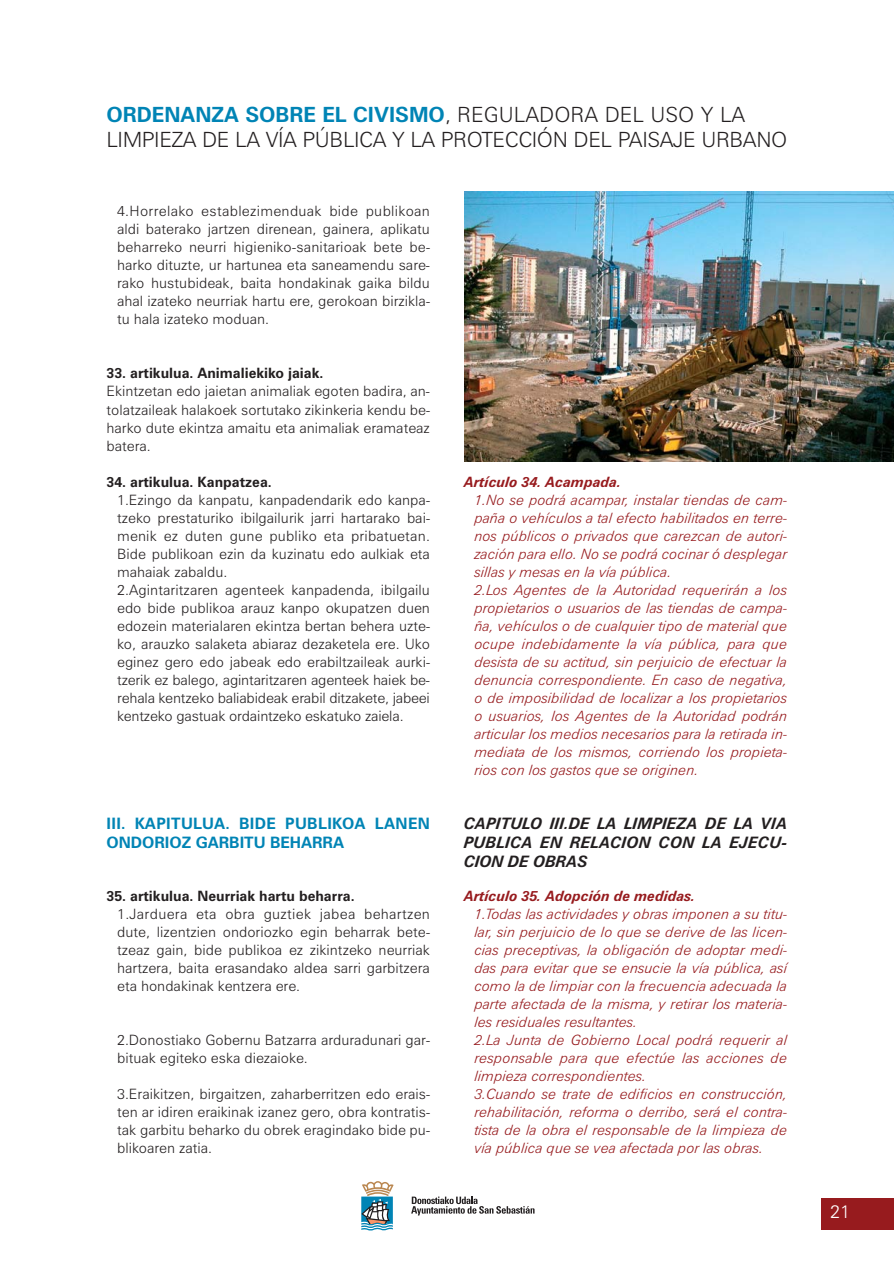
<style>
.page{position:relative;width:894px;height:1264px;background:#fff}
.page>*{position:absolute;margin:0;border:0;box-sizing:border-box;transform-origin:0 0}
.t1{font:300 21px/25.2px "Zurich BT";letter-spacing:-.02em;color:#231f20}
.t2{font:300 18px "Zurich BT";color:#fff}
.t3{font:italic 700 15.75px/18.9px "Zurich BT";letter-spacing:.015em;color:#231f20;text-align:justify}
.t4{font:700 15.75px/18.9px "Zurich BT";letter-spacing:.005em;color:#0084b5}
.t5{font:300 14.25px/18px "Zurich BT";color:#231f20;text-align:justify}
.t6{font:italic 300 14.25px/18px "Zurich BT";color:#971b1e}
.t7{font:700 14.25px "Zurich BT";color:#231f20}
.t8{font:italic 700 14.25px "Zurich BT";color:#971b1e}
.s1{font-weight:700;color:#0084b5}
</style>
<div class="page">
<img style="left:361px;top:191px;width:532px;height:1040px">
<h1 class="t1" style="left:106px;top:104px;width:682px"><span class="s1">ORDENANZA SOBRE EL CIVISMO</span>, REGULADORA DEL USO Y LA<br>LIMPIEZA DE LA VÍA PÚBLICA Y LA PROTECCIÓN DEL PAISAJE URBANO</h1>
<p class="t5" style="left:117px;top:204px;width:314px">4.Horrelako establezimenduak bide publikoan aldi baterako jartzen direnean, gainera, aplikatu beharreko neurri higieniko-sanitarioak bete be&shy;harko dituzte, ur hartunea eta saneamendu sare&shy;rako hustubideak, baita hondakinak gaika bildu ahal izateko neurriak hartu ere, gerokoan birzikla&shy;tu hala izateko moduan.</p>
<p class="t7" style="left:106px;top:368px;width:218px">33. artikulua. Animaliekiko jaiak.</p>
<p class="t5" style="left:106px;top:384px;width:325px">Ekintzetan edo jaietan animaliak egoten badira, an&shy;tolatzaileak halakoek sortutako zikinkeria kendu be&shy;harko dute ekintza amaitu eta animaliak eramateaz batera.</p>
<p class="t7" style="left:106px;top:476px;width:167px">34. artikulua. Kanpatzea.</p>
<p class="t5" style="left:117px;top:492px;width:314px;text-align:left">1.Ezingo da kanpatu, kanpadendarik edo kanpa&shy;tzeko prestaturiko ibilgailurik jarri hartarako bai&shy;menik ez duten gune publiko eta pribatuetan.<br>Bide publikoan ezin da kuzinatu edo aulkiak eta mahaiak zabaldu.<br>2.Agintaritzaren agenteek kanpadenda, ibilgailu edo bide publikoa arauz kanpo okupatzen duen edozein materialaren ekintza bertan behera uzte&shy;ko, arauzko salaketa abiaraz dezaketela ere. Uko eginez gero edo jabeak edo erabiltzaileak aurki&shy;tzerik ez balego, agintaritzaren agenteek haiek be&shy;rehala kentzeko baliabideak erabil ditzakete, jabeei kentzeko gastuak ordaintzeko eskatuko zaiela.</p>
<p class="t4" style="left:106px;top:815px;width:325px">III. KAPITULUA. BIDE PUBLIKOA LANEN<br>ONDORIOZ GARBITU BEHARRA</p>
<p class="t7" style="left:106px;top:890px;width:249px">35. artikulua. Neurriak hartu beharra.</p>
<p class="t5" style="left:117px;top:906px;width:314px">1.Jarduera eta obra guztiek jabea behartzen dute, lizentzien ondoriozko egin beharrak bete&shy;tzeaz gain, bide publikoa ez zikintzeko neurriak hartzera, baita erasandako aldea sarri garbitzera eta hondakinak kentzera ere.</p>
<p class="t5" style="left:117px;top:1032px;width:314px">2.Donostiako Gobernu Batzarra arduradunari gar&shy;bituak egiteko eska diezaioke.</p>
<p class="t5" style="left:117px;top:1086px;width:314px">3.Eraikitzen, birgaitzen, zaharberritzen edo erais&shy;ten ar idiren eraikinak izanez gero, obra kontratis&shy;tak garbitu beharko du obrek eragindako bide pu&shy;blikoaren zatia.</p>
<p class="t8" style="left:464px;top:476px;width:159px">Artículo 34. Acampada.</p>
<p class="t6" style="left:474px;top:491px;width:314px">1.No se podrá acampar, instalar tiendas de cam&shy;paña o vehículos a tal efecto habilitados en terre&shy;nos públicos o privados que carezcan de autori&shy;zación para ello. No se podrá cocinar ó desplegar sillas y mesas en la vía pública.<br>2.Los Agentes de la Autoridad requerirán a los propietarios o usuarios de las tiendas de campa&shy;ña, vehículos o de cualquier tipo de material que ocupe indebidamente la vía pública, para que desista de su actitud, sin perjuicio de efectuar la denuncia correspondiente. En caso de negativa, o de imposibilidad de localizar a los propietarios o usuarios, los Agentes de la Autoridad podrán articular los medios necesarios para la retirada in&shy;mediata de los mismos, corriendo los propieta&shy;rios con los gastos que se originen.</p>
<p class="t3" style="left:464px;top:815px;width:325px">CAPITULO III.DE LA LIMPIEZA DE LA VIA PUBLICA EN RELACION CON LA EJECU-CION DE OBRAS</p>
<p class="t8" style="left:464px;top:890px;width:233px">Artículo 35. Adopción de medidas.</p>
<p class="t6" style="left:474px;top:905px;width:314px">1.Todas las actividades y obras imponen a su titu&shy;lar, sin perjuicio de lo que se derive de las licen&shy;cias preceptivas, la obligación de adoptar medi&shy;das para evitar que se ensucie la vía pública, así como la de limpiar con la frecuencia adecuada la parte afectada de la misma, y retirar los materia&shy;les residuales resultantes.<br>2.La Junta de Gobierno Local podrá requerir al responsable para que efectúe las acciones de limpieza correspondientes.<br>3.Cuando se trate de edificios en construcción, rehabilitación, reforma o derribo, será el contra&shy;tista de la obra el responsable de la limpieza de vía pública que se vea afectada por las obras.</p>
<p class="t2" style="left:829px;top:1205px;width:21px">21</p>
</div>
